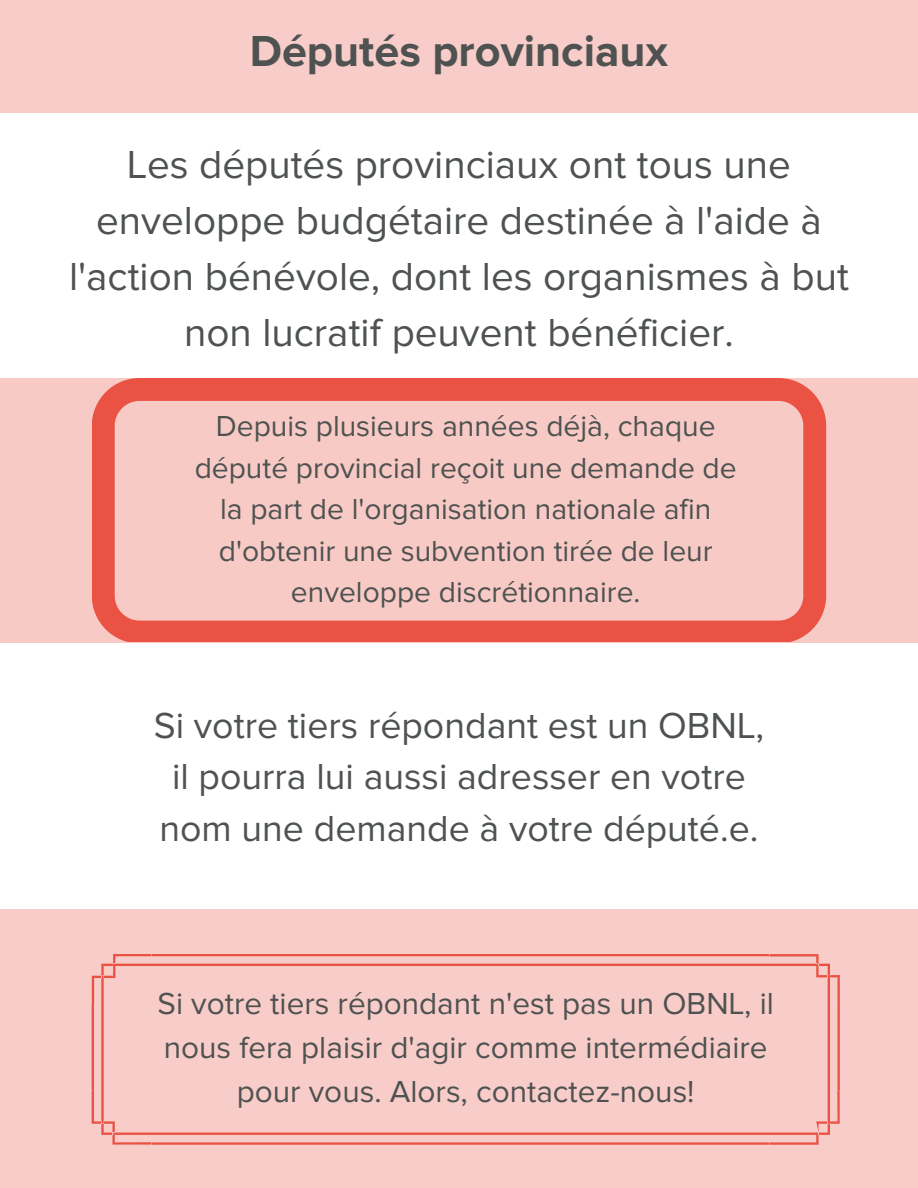
<style>
.page{position:relative;width:918px;height:1188px;background:#fff}
.page>*{position:absolute;margin:0;border:0;box-sizing:border-box;transform-origin:0 0}
.t1{font:700 45px "Proxima Nova";color:#4e5251}
.t2{font:40.5px/56.2px "Proxima Nova";color:#4e5251;text-align:center}
.t3{font:37.5px/51.8px "Proxima Nova";color:#4e5251;text-align:center}
.t4{font:31.5px/43.8px "Proxima Nova";color:#4e5251;text-align:center}
.t5{font:30px/41.7px "Proxima Nova";color:#4e5251;text-align:center}
</style>
<div class="page">
<div style="left:0;top:0;width:918px;height:113px;background:#f8ccc8"></div>
<div style="left:0;top:378px;width:918px;height:265px;background:#f8cac5"></div>
<div style="left:0;top:909px;width:918px;height:278px;background:#f8ccc8"></div>
<svg style="left:92px;top:378px;width:734px;height:263px"></svg>
<svg style="left:92px;top:954px;width:748px;height:191px"></svg>
<h1 class="t1" style="left:250px;top:31px;width:420px">Députés provinciaux</h1>
<h2 class="t2" style="left:69px;top:138px;width:781px">Les députés provinciaux ont tous une enveloppe budgétaire destinée à l'aide à l'action bénévole, dont les organismes à but non lucratif peuvent bénéficier.</h2>
<p class="t5" style="left:195px;top:406px;width:544px">Depuis plusieurs années déjà, chaque député provincial reçoit une demande de la part de l'organisation nationale afin d'obtenir une subvention tirée de leur enveloppe discrétionnaire.</p>
<p class="t3" style="left:154px;top:701px;width:612px">Si votre tiers répondant est un OBNL, il pourra lui aussi adresser en votre nom une demande à votre député.e.</p>
<p class="t4" style="left:158px;top:983px;width:618px">Si votre tiers répondant n'est pas un OBNL, il nous fera plaisir d'agir comme intermédiaire pour vous. Alors, contactez-nous!</p>
</div>
